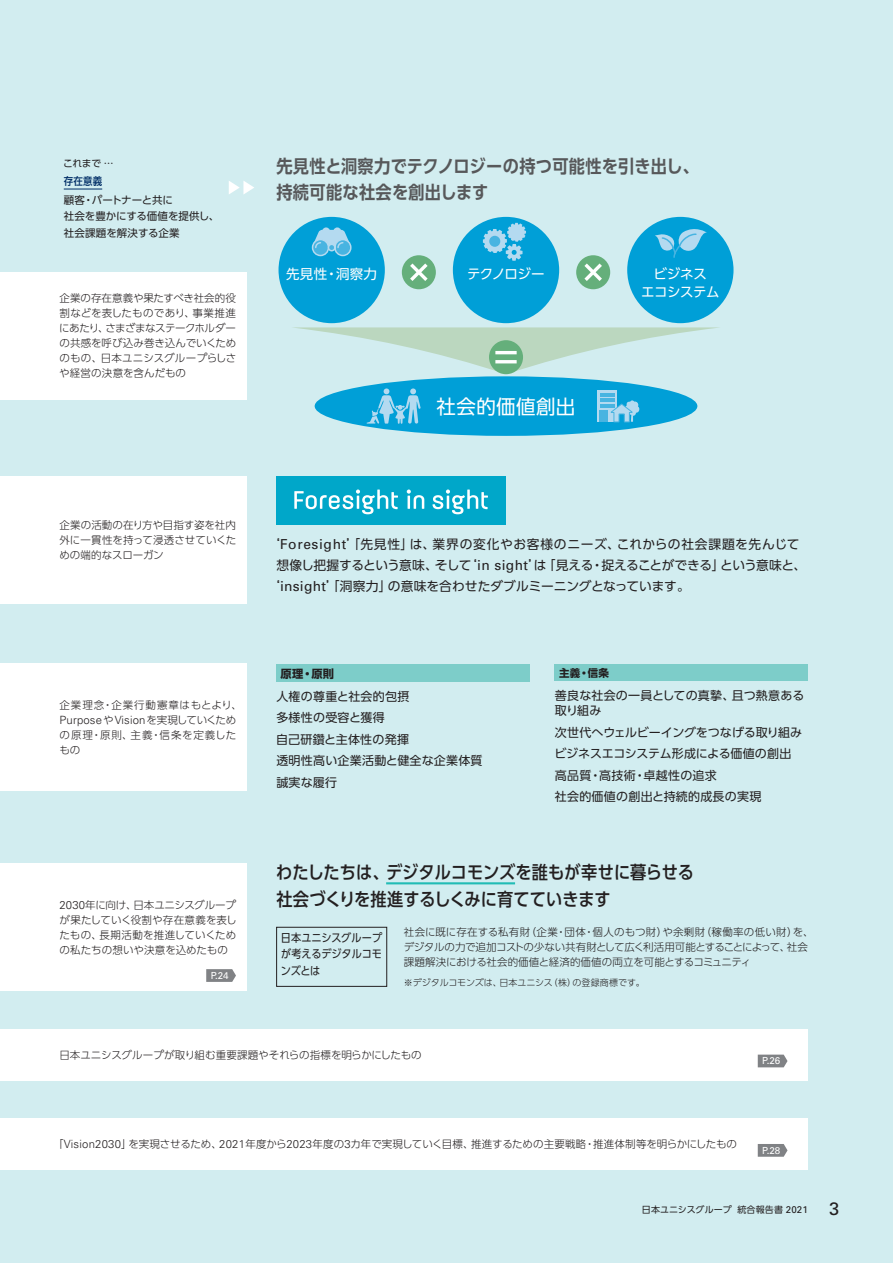
<style>
.page{position:relative;width:893px;height:1263px;background:#d2edf0}
.page>*{position:absolute;margin:0;border:0;box-sizing:border-box;transform-origin:0 0}
.t1{font:19.5px "UD Shin Go Pro";letter-spacing:.02em;color:#fff}
.t2{font:500 18px/27px "UD Shin Go C Oniz Pr 6 N";letter-spacing:.005em;color:#231f20}
.t3{font:18px/25.5px "UD Shin Go C Oniz Pr 6 N De B";letter-spacing:.015em;color:#57585a}
.t4{font:13.5px/18px "UD Shin Go Pro";letter-spacing:-.03em;color:#fff;text-align:center}
.t5{font:12.75px "UD Shin Go Pro";letter-spacing:-.045em;color:#231f20}
.t6{font:12.75px "UD Shin Go Pro";letter-spacing:.055em;color:#231f20}
.t7{font:12.75px "UD Shin Go Pro";letter-spacing:.005em;color:#231f20}
.t8{font:12px/21.5px "UD Shin Go Pro";letter-spacing:.02em;color:#231f20}
.t9{font:300 11.4px "Univers";letter-spacing:.015em;color:#231f20}
.t10{font:11.25px/16.5px "UD Shin Go C Oniz Pr 6 N";letter-spacing:-.005em;color:#231f20;text-align:justify}
.t11{font:700 11.25px "UD Shin Go Pro";color:#231f20}
.t12{font:300 10.5px/15px "UD Shin Go Pro";color:#231f20;text-align:justify}
.t13{font:10.5px/16.5px "UD Shin Go Pro";letter-spacing:-.005em;color:#231f20}
.t14{font:300 10.5px/15px "UD Shin Go Pro";letter-spacing:.09em;color:#231f20}
.t15{font:300 10.5px "UD Shin Go Pro";letter-spacing:.085em;color:#231f20}
.t16{font:700 10.5px "UD Shin Go Pro";color:#231f20}
.t17{font:500 10.5px "UD Shin Go C Oniz Pr 6 N";color:#002d66}
.t18{font:9.75px "Univers";color:#fff}
.t19{font:9.75px "UD Shin Go Pro";color:#231f20}
.t20{font:300 9px "UD Shin Go Pro";letter-spacing:-.01em;color:#231f20}
.t21{font:9px "UD Shin Go Pro";letter-spacing:.015em;color:#231f20}
.s1{font-family:"UD Shin Go Pro";font-size:10.5px}
.s2{font-family:"Univers";font-size:11.4px}
.s3{font-family:"Univers";font-size:13.8px}
.s4{font-family:"Univers";font-size:9.75px}
.s5{font-family:"Univers";font-size:18px}
</style>
<div class="page">
<hr style="left:386px;top:882px;width:129px;height:2px;background:#22bcb5">
<div style="left:276px;top:664px;width:253px;height:18px;background:#7dcdc9"></div>
<div style="left:555px;top:664px;width:253px;height:17px;background:#7dcdc9"></div>
<div style="left:276px;top:476px;width:230px;height:49px;background:#00a7c9"></div>
<svg style="left:432px;top:489px;width:56px;height:25px"></svg>
<svg style="left:407px;top:489px;width:17px;height:20px"></svg>
<svg style="left:294px;top:489px;width:104px;height:25px"></svg>
<div style="left:276px;top:927px;width:111px;height:59px;border:1px solid #231f20"></div>
<div style="left:0;top:272px;width:247px;height:128px;background:#fff"></div>
<div style="left:0;top:476px;width:247px;height:128px;background:#fff"></div>
<div style="left:0;top:663px;width:247px;height:128px;background:#fff"></div>
<div style="left:0;top:863px;width:247px;height:128px;background:#fff"></div>
<div style="left:0;top:1029px;width:808px;height:51px;background:#fff"></div>
<div style="left:0;top:1118px;width:808px;height:51px;background:#fff"></div>
<svg style="left:758px;top:1054px;width:29px;height:13px"></svg>
<svg style="left:206px;top:969px;width:30px;height:13px"></svg>
<svg style="left:758px;top:1144px;width:29px;height:13px"></svg>
<div style="left:279px;top:217px;width:106px;height:106px;background:#009fd7;border-radius:50%"></div>
<div style="left:453px;top:217px;width:106px;height:106px;background:#009fd7;border-radius:50%"></div>
<div style="left:315px;top:376px;width:382px;height:60px;background:#009fd7;border-radius:50%"></div>
<div style="left:627px;top:217px;width:106px;height:106px;background:#009fd7;border-radius:50%"></div>
<div style="left:402px;top:255px;width:34px;height:34px;background:#65af7b;border-radius:50%"></div>
<svg style="left:406px;top:260px;width:25px;height:25px"></svg>
<div style="left:576px;top:255px;width:34px;height:34px;background:#65af7b;border-radius:50%"></div>
<svg style="left:581px;top:260px;width:25px;height:25px"></svg>
<svg style="left:293px;top:327px;width:426px;height:47px"></svg>
<div style="left:489px;top:340px;width:34px;height:34px;background:#65af7b;border-radius:50%"></div>
<hr style="left:495px;top:351px;width:22px;height:3px;background:#fff">
<hr style="left:495px;top:360px;width:22px;height:3px;background:#fff">
<svg style="left:483px;top:223px;width:43px;height:38px"></svg>
<div style="left:489px;top:236px;width:11px;height:11px;background:#48b4e1;border-radius:50%"></div>
<div style="left:312px;top:239px;width:17px;height:17px;border:2px solid #b4daf0;border-radius:50%"></div>
<svg style="left:313px;top:227px;width:39px;height:30px"></svg>
<svg style="left:597px;top:390px;width:20px;height:32px"></svg>
<hr style="left:600px;top:393px;width:14px;height:3px;background:#48b4e1">
<hr style="left:600px;top:399px;width:14px;height:3px;background:#48b4e1">
<hr style="left:600px;top:404px;width:14px;height:3px;background:#48b4e1">
<div style="left:599px;top:410px;width:9px;height:12px;background:#48b4e1"></div>
<svg style="left:611px;top:400px;width:29px;height:22px"></svg>
<svg style="left:367px;top:388px;width:54px;height:36px"></svg>
<svg style="left:655px;top:229px;width:52px;height:29px"></svg>
<svg style="left:229px;top:181px;width:25px;height:13px"></svg>
<hr style="left:64px;top:189px;width:38px;height:1px;background:#002d66">
<p class="t19" style="left:63px;top:155px;width:52px">これまで …</p>
<p class="t17" style="left:64px;top:173px;width:40px">存在意義</p>
<p class="t13" style="left:64px;top:191px;width:157px">顧客・パートナーと共に<br>社会を豊かにする価値を提供し、社会課題を解決する企業</p>
<p class="t12" style="left:59px;top:291px;width:179px">企業の存在意義や果たすべき社会的役割などを表したものであり、事業推進にあたり、さまざまなステークホルダーの共感を呼び込み巻き込んでいくためのもの、日本ユニシスグループらしさや経営の決意を含んだもの</p>
<h2 class="t3" style="left:276px;top:153px;width:424px">先見性と洞察力でテクノロジーの持つ可能性を引き出し、持続可能な社会を創出します</h2>
<p class="t4" style="left:286px;top:264px;width:92px">先見性・洞察力</p>
<p class="t4" style="left:641px;top:264px;width:80px">ビジネス<br>エコシステム</p>
<p class="t4" style="left:467px;top:264px;width:79px">テクノロジー</p>
<h1 class="t1" style="left:437px;top:390px;width:140px">社会的価値創出</h1>
<p class="t12" style="left:59px;top:517px;width:178px">企業の活動の在り方や目指す姿を社内外に一貫性を持って浸透させていくための端的なスローガン</p>
<p class="t15" style="left:60px;top:696px;width:184px">企業理念・企業行動憲章はもとより、</p>
<p class="t9" style="left:60px;top:713px;width:178px">Purpose<span class="s1">や</span>Vision<span class="s1">を実現していくため</span></p>
<p class="t14" style="left:59px;top:727px;width:178px">の原理・原則、主義・信条を定義したもの</p>
<p class="t12" style="left:59px;top:897px;width:179px"><span class="s2">2030</span>年に向け、日本ユニシスグループが果たしていく役割や存在意義を表したもの、長期活動を推進していくための私たちの想いや決意を込めたもの</p>
<p class="t18" style="left:211px;top:970px;width:19px">P.24</p>
<p class="t6" style="left:267px;top:534px;width:534px">‘<span class="s3">Foresight</span>’「先見性」は、業界の変化やお客様のニーズ、これからの社会課題を先んじて</p>
<p class="t5" style="left:276px;top:555px;width:531px">想像し把握するという意味、そして‘<span class="s3">in sight</span>’は「見える・捉えることができる」という意味と、</p>
<p class="t7" style="left:267px;top:576px;width:424px">‘<span class="s3">insight</span>’「洞察力」の意味を合わせたダブルミーニングとなっています。</p>
<p class="t11" style="left:281px;top:664px;width:55px">原理・原則</p>
<p class="t8" style="left:276px;top:685px;width:208px">人権の尊重と社会的包摂<br>多様性の受容と獲得<br>自己研鑽と主体性の発揮<br>透明性高い企業活動と健全な企業体質誠実な履行</p>
<p class="t16" style="left:559px;top:664px;width:51px">主義・信条</p>
<p class="t8" style="left:555px;top:688px;width:251px;line-height:15px">善良な社会の一員としての真摯、且つ熱意ある取り組み</p>
<p class="t8" style="left:554px;top:721px;width:249px">次世代へウェルビーイングをつなげる取り組みビジネスエコシステム形成による価値の創出高品質・高技術・卓越性の追求<br>社会的価値の創出と持続的成長の実現</p>
<h2 class="t2" style="left:276px;top:858px;width:419px">わたしたちは、デジタルコモンズを誰もが幸せに暮らせる社会づくりを推進するしくみに育てていきます</h2>
<p class="t10" style="left:281px;top:928px;width:103px">日本ユニシスグループが考えるデジタルコモンズとは</p>
<p class="t12" style="left:404px;top:924px;width:412px;text-align:left">社会に既に存在する私有財（企業・団体・個人のもつ財）や余剰財（稼働率の低い財）を、デジタルの力で追加コストの少ない共有財として広く利活用可能とすることによって、社会課題解決における社会的価値と経済的価値の両立を可能とするコミュニティ</p>
<p class="t20" style="left:404px;top:975px;width:242px">※デジタルコモンズは、日本ユニシス（株）の登録商標です。</p>
<p class="t12" style="left:59px;top:1047px;width:364px">日本ユニシスグループが取り組む重要課題やそれらの指標を明らかにしたもの</p>
<p class="t18" style="left:762px;top:1055px;width:19px">P.26</p>
<p class="t12" style="left:53px;top:1136px;width:685px">「<span class="s2">Vision2030</span>」を実現させるため、<span class="s2">2021</span>年度から<span class="s2">2023</span>年度の<span class="s2">3</span>カ年で実現していく目標、推進するための主要戦略・推進体制等を明らかにしたもの</p>
<p class="t18" style="left:762px;top:1145px;width:19px">P.28</p>
<p class="t21" style="left:642px;top:1202px;width:199px">日本ユニシスグループ 統合報告書 <span class="s4">2021</span> <span class="s5">3</span></p>
</div>
